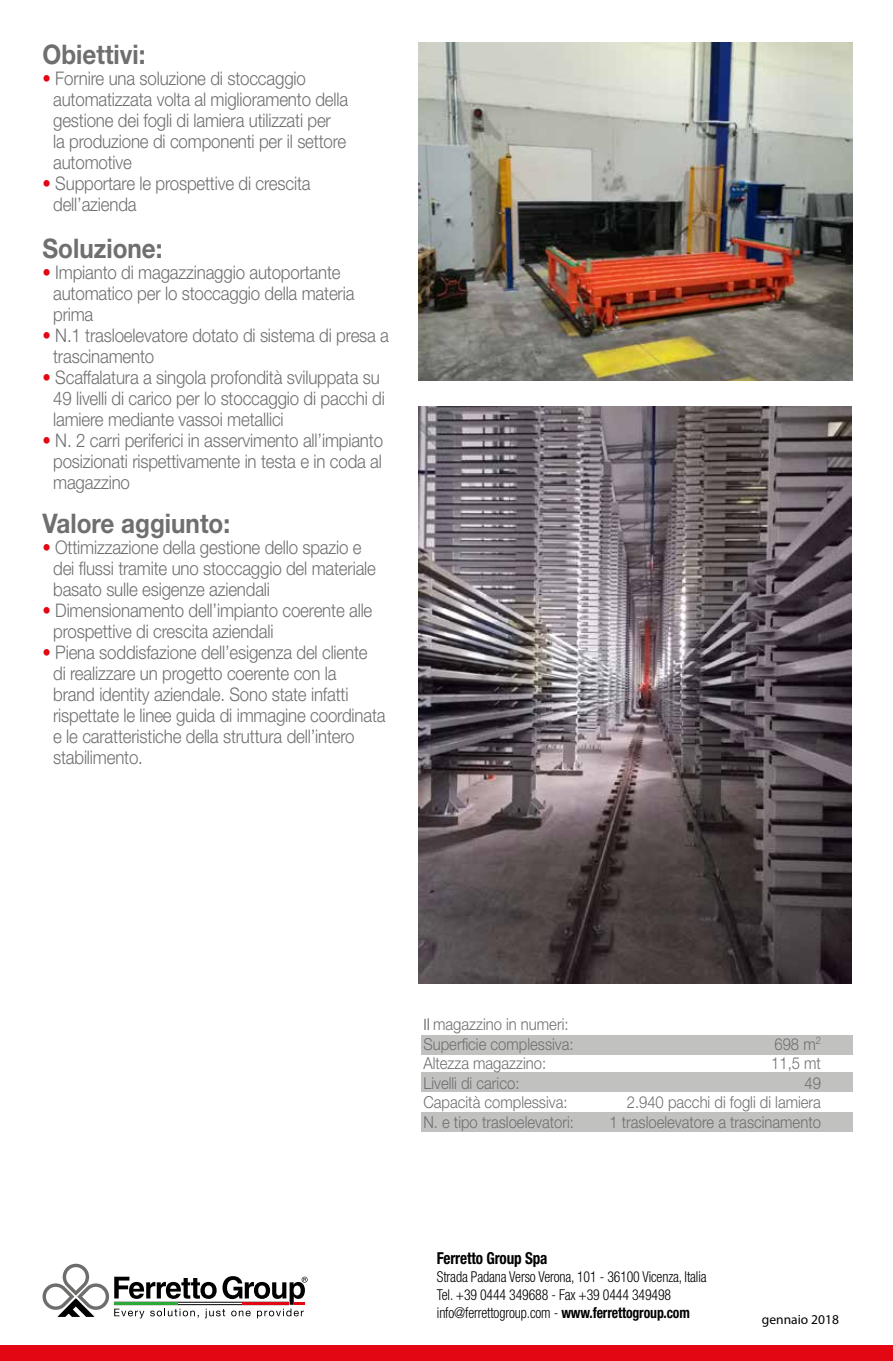
<style>
.page{position:relative;width:893px;height:1361px;background:#fff}
.page>*{position:absolute;margin:0;border:0;box-sizing:border-box;transform-origin:0 0}
.t1{font:700 27px "Helvetica Neue";color:#706f6f;scale:.9 1}
.t2{font:300 18.75px/21px "Helvetica Neue";letter-spacing:-.01em;color:#706f6f;scale:.9 1}
.t3{font:300 16.5px/19.5px "Helvetica Neue";color:#706f6f;scale:.9 1}
.t4{font:700 condensed 16.5px "Helvetica Neue";letter-spacing:-.01em;color:#000;scale:.92 1}
.t5{font:300 condensed 15px/18px "Helvetica Neue";letter-spacing:-.01em;color:#000;scale:.92 1}
.t6{font:13.5px "Myriad Pro";color:#000}
.s1{color:#e30613}
.s2{font-family:"Myriad Pro";font-weight:400}
.s3{font-weight:700}
</style>
<div class="page">
<div style="left:0;top:1345px;width:893px;height:16px;background:#e30613"></div>
<div style="left:421px;top:1035px;width:432px;height:19px;background:#c1c1c0"></div>
<div style="left:421px;top:1072px;width:432px;height:19px;background:#c1c1c0"></div>
<div style="left:421px;top:1112px;width:432px;height:19px;background:#c1c1c0"></div>
<img style="left:419px;top:406px;width:433px;height:577px">
<img style="left:419px;top:43px;width:434px;height:338px">
<svg style="left:43px;top:1263px;width:265px;height:55px"></svg>
<h1 class="t1" style="left:43px;top:37px;width:116px">Obiettivi:</h1>
<p class="t2" style="left:53px;top:67px;width:329px;text-indent:-11px"><span class="s1">•</span> Fornire una soluzione di stoccaggio automatizzata volta al miglioramento della gestione dei fogli di lamiera utilizzati per<br>la produzione di componenti per il settore automotive</p>
<p class="t2" style="left:53px;top:172px;width:288px;text-indent:-11px"><span class="s1">•</span> Supportare le prospettive di crescita dell’azienda</p>
<h1 class="t1" style="left:43px;top:231px;width:135px">Soluzione:</h1>
<p class="t2" style="left:53px;top:261px;width:336px;text-indent:-11px"><span class="s1">•</span> Impianto di magazzinaggio autoportante automatico per lo stoccaggio della materia prima</p>
<p class="t2" style="left:53px;top:324px;width:375px;text-indent:-11px"><span class="s1">•</span> N.1 trasloelevatore dotato di sistema di presa a trascinamento</p>
<p class="t2" style="left:53px;top:366px;width:370px;text-indent:-11px"><span class="s1">•</span> Scaffalatura a singola profondità sviluppata su<br>49 livelli di carico per lo stoccaggio di pacchi di lamiere mediante vassoi metallici</p>
<p class="t2" style="left:53px;top:429px;width:368px;text-align:justify;text-indent:-11px"><span class="s1">•</span> N. 2 carri periferici in asservimento all’impianto posizionati rispettivamente in testa e in coda al magazzino</p>
<h1 class="t1" style="left:43px;top:507px;width:210px">Valore aggiunto:</h1>
<p class="t2" style="left:53px;top:536px;width:360px;text-indent:-11px"><span class="s1">•</span> Ottimizzazione della gestione dello spazio e dei flussi tramite uno stoccaggio del materiale basato sulle esigenze aziendali</p>
<p class="t2" style="left:53px;top:599px;width:356px;text-indent:-11px"><span class="s1">•</span> Dimensionamento dell’impianto coerente alle prospettive di crescita aziendali</p>
<p class="t2" style="left:53px;top:641px;width:371px;text-indent:-11px"><span class="s1">•</span> Piena soddisfazione dell’esigenza del cliente<br>di realizzare un progetto coerente con la<br>brand identity aziendale. Sono state infatti rispettate le linee guida di immagine coordinata e le caratteristiche della struttura dell’intero stabilimento.</p>
<p class="t3" style="left:423px;top:1014px;width:168px"><span class="s2">Il</span> magazzino in numeri:<br>Superficie complessiva:</p>
<p class="t3" style="left:774px;top:1033px;width:53px">698 m<sup>2</sup></p>
<p class="t3" style="left:423px;top:1053px;width:138px">Altezza magazzino:</p>
<p class="t3" style="left:771px;top:1053px;width:57px">11,5 mt</p>
<p class="t3" style="left:423px;top:1072px;width:108px">Livelli di carico:</p>
<p class="t3" style="left:804px;top:1072px;width:20px">49</p>
<p class="t3" style="left:423px;top:1092px;width:162px">Capacità complessiva:</p>
<p class="t3" style="left:627px;top:1092px;width:217px">2.940 pacchi di fogli di lamiera</p>
<p class="t3" style="left:423px;top:1111px;width:169px">N. e tipo trasloelevatori:</p>
<p class="t3" style="left:609px;top:1111px;width:237px">1 trasloelevatore a trascinamento</p>
<p class="t4" style="left:437px;top:1248px;width:122px">Ferretto Group Spa</p>
<p class="t5" style="left:437px;top:1267px;width:295px">Strada Padana Verso Verona, 101 - 36100 Vicenza, Italia<br>Tel. +39 0444 349688 - Fax +39 0444 349498 info@ferrettogroup.com - <span class="s3">www.ferrettogroup.com</span></p>
<p class="t6" style="left:762px;top:1310px;width:78px">gennaio 2018</p>
</div>
